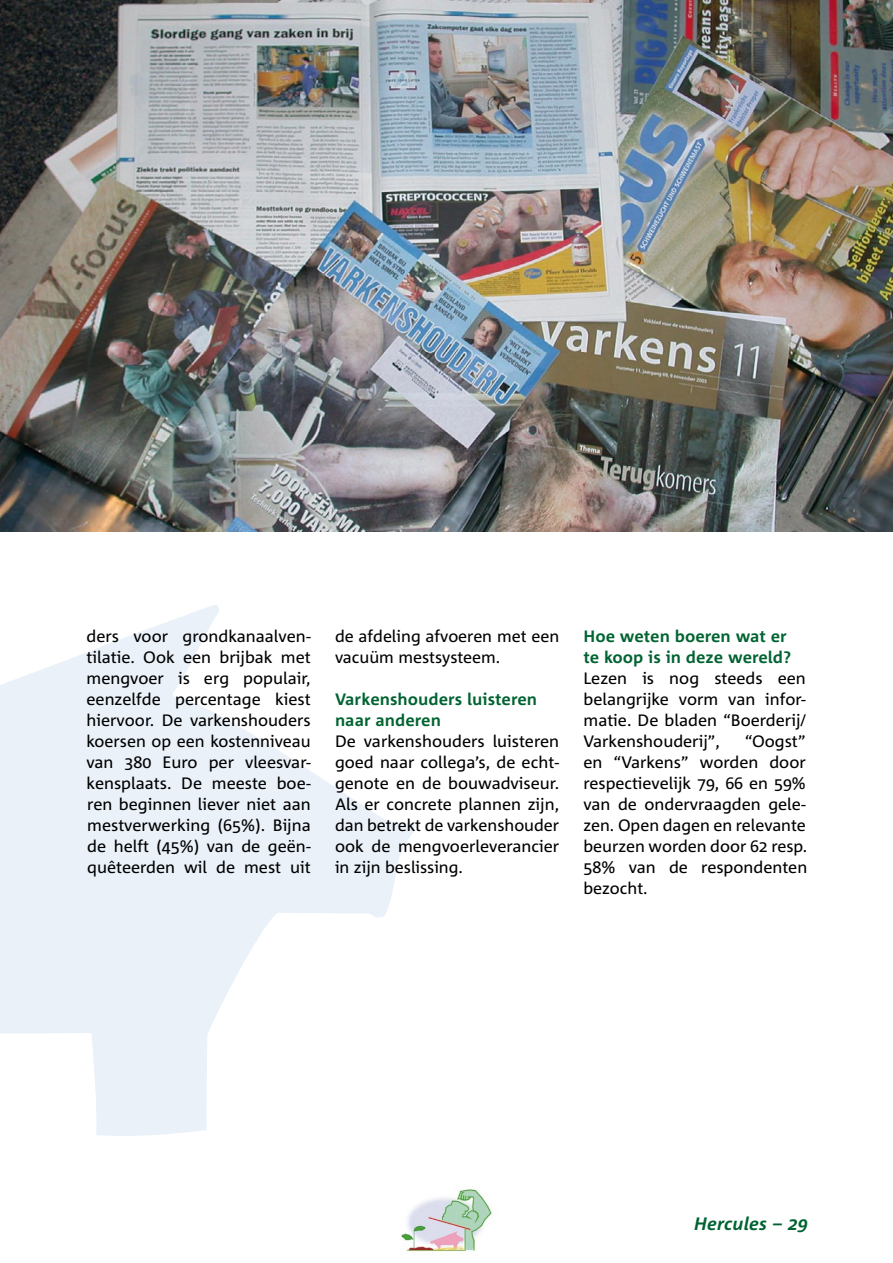
<style>
.page{position:relative;width:893px;height:1263px;background:#fff}
.page>*{position:absolute;margin:0;border:0;box-sizing:border-box;transform-origin:0 0}
.t1{font:18px "Agrofont Vet Cursief";color:#006331}
.t2{font:16.5px/21px "Agrofont Normaal";color:#000;text-align:justify}
.t3{font:16.5px/21px "Agrofont Vet";color:#006331}
</style>
<div class="page">
<svg style="left:0;top:605px;width:414px;height:531px"></svg>
<img style="left:401px;top:1188px;width:91px;height:64px">
<img style="left:0;top:0;width:893px;height:531px">
<p class="t2" style="left:87px;top:626px;width:226px">ders voor grondkanaalven&shy;tilatie. Ook een brijbak met mengvoer is erg populair, eenzelfde percentage kiest hiervoor. De varkenshouders koersen op een kostenniveau van 380 Euro per vleesvar&shy;kensplaats. De meeste boe&shy;ren beginnen liever niet aan mestverwerking (65%). Bijna de helft (45%) van de geën&shy;quêteerden wil de mest uit</p>
<p class="t2" style="left:335px;top:626px;width:226px">de afdeling afvoeren met een vacuüm mestsysteem.</p>
<p class="t3" style="left:335px;top:689px;width:204px">Varkenshouders luisteren naar anderen</p>
<p class="t2" style="left:335px;top:731px;width:226px">De varkenshouders luisteren goed naar collega’s, de echt&shy;genote en de bouwadviseur.<br>Als er concrete plannen zijn, dan betrekt de varkenshouder ook de mengvoerleverancier in zijn beslissing.</p>
<p class="t3" style="left:583px;top:626px;width:209px">Hoe weten boeren wat er te koop is in deze wereld?</p>
<p class="t2" style="left:583px;top:668px;width:224px">Lezen is nog steeds een belangrijke vorm van infor&shy;matie. De bladen “Boerderij/ Varkenshouderij”,</p>
<p class="t2" style="left:583px;top:731px;width:225px;text-indent:161px">“Oogst” en “Varkens” worden door respectievelijk 79, 66 en 59% van de ondervraagden gele&shy;zen. Open dagen en relevante beurzen worden door 62 resp.<br>58% van de respondenten bezocht.</p>
<p class="t1" style="left:694px;top:1214px;width:105px">Hercules – 29</p>
</div>
